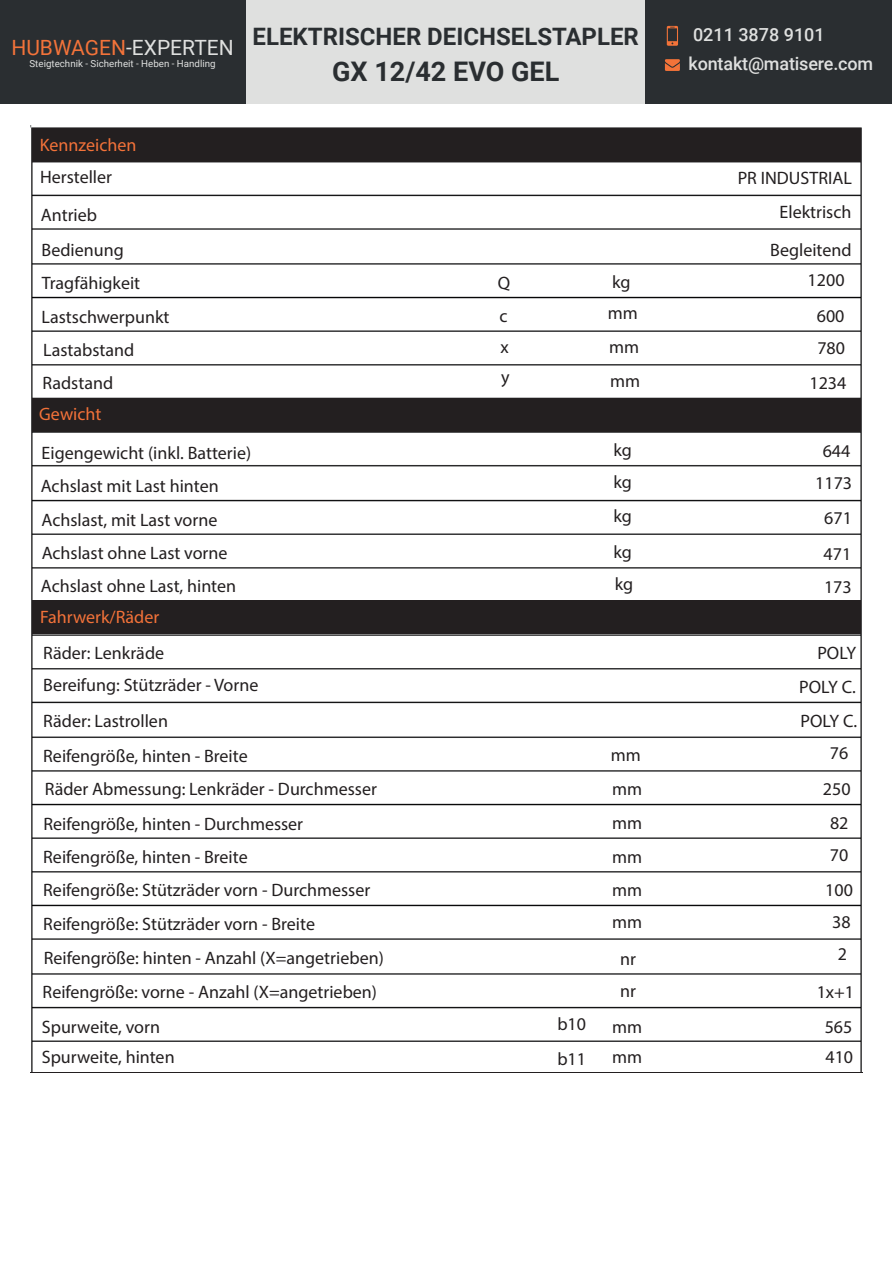
<style>
.page{position:relative;width:893px;height:1263px;background:#fff}
.page>*{position:absolute;margin:0;border:0;box-sizing:border-box;transform-origin:0 0}
.t1{font:700 27px "Roboto";color:#2a2e31}
.t2{font:700 24px "Roboto";color:#2a2e31}
.t3{font:21px "Roboto";color:#dfe0df}
.t4{font:18px/34px "Myriad Pro";color:#231f20}
.t5{font:500 18px/29.2px "Roboto";letter-spacing:-.01em;color:#dfe0df}
.t6{font:18px "Myriad Pro";color:#f37239}
.t7{font:9.75px "Roboto";color:#dfe0df}
.s1{color:#f3733a}
</style>
<div class="page">
<div style="left:246px;top:0;width:400px;height:104px;background:#dfe0df"></div>
<div style="left:0;top:0;width:246px;height:104px;background:#2a2e31"></div>
<div style="left:646px;top:0;width:246px;height:104px;background:#2a2e31"></div>
<svg style="left:667px;top:26px;width:11px;height:20px"></svg>
<svg style="left:665px;top:59px;width:15px;height:12px"></svg>
<img style="left:30px;top:125px;width:832px;height:947px">
<div style="left:32px;top:128px;width:829px;height:34px;background:#231f20"></div>
<div style="left:32px;top:399px;width:829px;height:33px;background:#231f20"></div>
<div style="left:32px;top:600px;width:829px;height:34px;background:#231f20"></div>
<p class="t3" style="left:11px;top:33px;width:224px"><span class="s1">HUBWAGEN</span>-EXPERTEN</p>
<p class="t7" style="left:30px;top:56px;width:188px">Steigtechnik - Sicherheit - Heben - Handling</p>
<h2 class="t2" style="left:253px;top:20px;width:388px">ELEKTRISCHER DEICHSELSTAPLER</h2>
<h1 class="t1" style="left:332px;top:53px;width:229px">GX 12/42 EVO GEL</h1>
<p class="t5" style="left:688px;top:19px;width:186px">0211 3878 9101 kontakt@matisere.com</p>
<p class="t6" style="left:40px;top:134px;width:98px">Kennzeichen</p>
<p class="t4" style="left:40px;top:158px;width:74px;line-height:37.5px">Hersteller<br>Antrieb</p>
<p class="t4" style="left:42px;top:233px;width:129px;line-height:33.3px">Bedienung<br>Tragfähigkeit<br>Lastschwerpunkt<br>Lastabstand<br>Radstand</p>
<p class="t6" style="left:39px;top:403px;width:64px">Gewicht</p>
<p class="t4" style="left:738px;top:160px;width:116px;line-height:35px;text-align:right">PR INDUSTRIAL<br>Elektrisch</p>
<p class="t4" style="left:770px;top:233px;width:83px">Begleitend</p>
<p class="t4" style="left:498px;top:265px;width:14px">Q</p>
<p class="t4" style="left:612px;top:265px;width:20px">kg</p>
<p class="t4" style="left:808px;top:263px;width:38px">1200</p>
<p class="t4" style="left:500px;top:299px;width:10px">c</p>
<p class="t4" style="left:608px;top:295px;width:32px">mm</p>
<p class="t4" style="left:817px;top:299px;width:29px">600</p>
<p class="t4" style="left:500px;top:330px;width:10px">x</p>
<p class="t4" style="left:609px;top:330px;width:32px">mm</p>
<p class="t4" style="left:817px;top:331px;width:29px">780</p>
<p class="t4" style="left:501px;top:360px;width:10px">y</p>
<p class="t4" style="left:610px;top:363px;width:32px">mm</p>
<p class="t4" style="left:809px;top:366px;width:38px">1234</p>
<p class="t4" style="left:41px;top:436px;width:212px;line-height:33.3px">Eigengewicht (inkl. Batterie)<br>Achslast mit Last hinten<br>Achslast, mit Last vorne<br>Achslast ohne Last vorne<br>Achslast ohne Last, hinten</p>
<p class="t6" style="left:40px;top:606px;width:121px">Fahrwerk/Räder</p>
<p class="t4" style="left:43px;top:636px;width:217px;line-height:32.8px">Räder: Lenkräde<br>Bereifung: Stützräder - Vorne</p>
<p class="t4" style="left:42px;top:703px;width:343px">Räder: Lastrollen<br>Reifengröße, hinten - Breite<br>Räder Abmessung: Lenkräder - Durchmesser Reifengröße, hinten - Durchmesser Reifengröße, hinten - Breite<br>Reifengröße: Stützräder vorn - Durchmesser Reifengröße: Stützräder vorn - Breite Reifengröße: hinten - Anzahl (X=angetrieben)<br>Reifengröße: vorne - Anzahl (X=angetrieben)<br>Spurweite, vorn</p>
<p class="t4" style="left:42px;top:1039px;width:134px">Spurweite, hinten</p>
<p class="t4" style="left:613px;top:434px;width:20px;line-height:31.8px">kg kg</p>
<p class="t4" style="left:613px;top:498px;width:20px;line-height:35.2px">kg kg</p>
<p class="t4" style="left:615px;top:566px;width:20px">kg</p>
<p class="t4" style="left:557px;top:1007px;width:30px;line-height:34.5px">b10 b11</p>
<p class="t4" style="left:611px;top:738px;width:33px;line-height:33.5px;text-align:justify">mm mm mm mm mm mm</p>
<p class="t4" style="left:620px;top:942px;width:17px;line-height:32.8px">nr nr</p>
<p class="t4" style="left:612px;top:1011px;width:32px;line-height:30.8px">mm mm</p>
<p class="t4" style="left:815px;top:435px;width:38px;line-height:31.5px;text-align:center">644<br>1173</p>
<p class="t4" style="left:824px;top:499px;width:30px;line-height:36px">671<br>471</p>
<p class="t4" style="left:824px;top:570px;width:29px">173</p>
<p class="t4" style="left:799px;top:635px;width:58px;line-height:34.8px;text-align:right">POLY<br>POLY C.</p>
<p class="t4" style="left:830px;top:704px;width:29px;line-height:32.8px;text-indent:-29px">POLY C.<br>76</p>
<p class="t4" style="left:823px;top:773px;width:29px;line-height:32.8px;text-align:center">250<br>82<br>70</p>
<p class="t4" style="left:825px;top:873px;width:29px;line-height:32.1px;text-align:center">100<br>38<br>2</p>
<p class="t4" style="left:817px;top:974px;width:39px;line-height:34.7px;text-align:center">1x+1<br>565</p>
<p class="t4" style="left:825px;top:1040px;width:29px">410</p>
</div>
